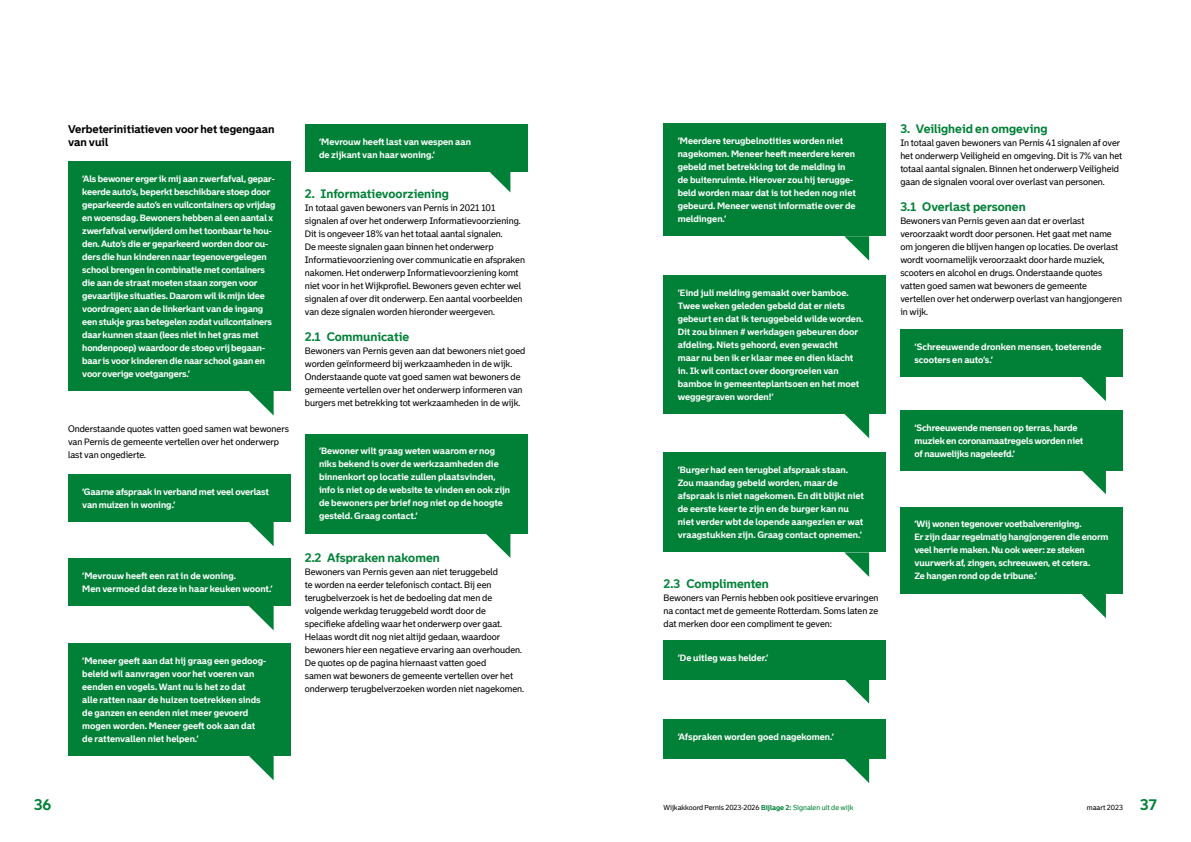
<style>
.page{position:relative;width:1191px;height:842px;background:#fff}
.page>*{position:absolute;margin:0;border:0;box-sizing:border-box;transform-origin:0 0}
.t1{font:700 15px "Bolder";color:#008137}
.Deelhoofdstuk_tekst{font:700 12px "Bolder";color:#008137}
.Rotterdam_Subtitel_b{font:700 11px/13px "Bolder";color:#000}
.t2{font:700 9px/13px "Bolder";letter-spacing:-.015em;color:#fff}
.Rotterdam_Platte_tek{font:9px/13px "Bolder";color:#000}
.t3{font:7px "Bolder";color:#000}
.s1{font-weight:700;color:#008137}
.s2{color:#008137}
.s3{font-weight:700;font-size:15px;color:#008137}
</style>
<div class="page">
<div style="left:68px;top:161px;width:223px;height:230px;background:#008137"></div>
<svg style="left:249px;top:391px;width:25px;height:25px"></svg>
<div style="left:68px;top:474px;width:223px;height:48px;background:#008137"></div>
<svg style="left:249px;top:522px;width:25px;height:24px"></svg>
<div style="left:305px;top:434px;width:222px;height:99px;background:#008137"></div>
<svg style="left:485px;top:533px;width:25px;height:25px"></svg>
<div style="left:305px;top:124px;width:222px;height:48px;background:#008137"></div>
<div style="left:68px;top:558px;width:223px;height:48px;background:#008137"></div>
<svg style="left:249px;top:606px;width:25px;height:24px"></svg>
<div style="left:68px;top:643px;width:223px;height:113px;background:#008137"></div>
<svg style="left:249px;top:756px;width:25px;height:24px"></svg>
<svg style="left:489px;top:172px;width:21px;height:20px"></svg>
<div style="left:663px;top:123px;width:223px;height:113px;background:#008137"></div>
<div style="left:663px;top:720px;width:223px;height:39px;background:#008137"></div>
<svg style="left:845px;top:759px;width:24px;height:24px"></svg>
<div style="left:663px;top:275px;width:223px;height:139px;background:#008137"></div>
<div style="left:663px;top:452px;width:223px;height:100px;background:#008137"></div>
<svg style="left:844px;top:236px;width:25px;height:25px"></svg>
<svg style="left:844px;top:414px;width:25px;height:24px"></svg>
<svg style="left:844px;top:552px;width:25px;height:25px"></svg>
<div style="left:663px;top:640px;width:223px;height:39px;background:#008137"></div>
<svg style="left:844px;top:679px;width:25px;height:25px"></svg>
<div style="left:900px;top:329px;width:223px;height:48px;background:#008137"></div>
<div style="left:900px;top:410px;width:223px;height:61px;background:#008137"></div>
<div style="left:900px;top:507px;width:223px;height:87px;background:#008137"></div>
<svg style="left:1081px;top:377px;width:25px;height:24px"></svg>
<svg style="left:1082px;top:471px;width:24px;height:23px"></svg>
<svg style="left:1081px;top:594px;width:25px;height:24px"></svg>
<p class="Rotterdam_Subtitel_b" style="left:68px;top:122px;width:208px">Verbeterinitiatieven voor het tegengaan van vuil</p>
<p class="t2" style="left:82px;top:172px;width:195px">‘Als bewoner erger ik mij aan zwerfafval, gepar&shy;keerde auto’s, beperkt beschikbare stoep door geparkeerde auto’s en vuilcontainers op vrijdag en woensdag. Bewoners hebben al een aantal x zwerfafval verwijderd om het toonbaar te hou&shy;den. Auto’s die er geparkeerd worden door ou&shy;ders die hun kinderen naar tegenovergelegen school brengen in combinatie met containers die aan de straat moeten staan zorgen voor gevaarlijke situaties. Daarom wil ik mijn idee voordragen; aan de linkerkant van de ingang een stukje gras betegelen zodat vuilcontainers daar kunnen staan (lees niet in het gras met hondenpoep) waardoor de stoep vrij begaan&shy;baar is voor kinderen die naar school gaan en voor overige voetgangers.’</p>
<p class="Rotterdam_Platte_tek" style="left:68px;top:422px;width:222px">Onderstaande quotes vatten goed samen wat bewoners van Pernis de gemeente vertellen over het onderwerp last van ongedierte.</p>
<p class="t2" style="left:82px;top:485px;width:188px">‘Gaarne afspraak in verband met veel overlast van muizen in woning.’</p>
<p class="t2" style="left:82px;top:569px;width:192px">‘Mevrouw heeft een rat in de woning.<br>Men vermoed dat deze in haar keuken woont.’</p>
<p class="t2" style="left:82px;top:654px;width:185px">‘Meneer geeft aan dat hij graag een gedoog&shy;beleid wil aanvragen voor het voeren van eenden en vogels. Want nu is het zo dat<br>alle ratten naar de huizen toetrekken sinds de ganzen en eenden niet meer gevoerd mogen worden. Meneer geeft ook aan dat de rattenvallen niet helpen.’</p>
<p class="t2" style="left:319px;top:135px;width:153px">‘Mevrouw heeft last van wespen aan de zijkant van haar woning.’</p>
<p class="Deelhoofdstuk_tekst" style="left:305px;top:186px;width:146px">2. Informatievoorziening</p>
<p class="Rotterdam_Platte_tek" style="left:305px;top:201px;width:222px">In totaal gaven bewoners van Pernis in 2021 101 signalen af over het onderwerp Informatievoorziening.<br>Dit is ongeveer 18% van het totaal aantal signalen.<br>De meeste signalen gaan binnen het onderwerp Informatievoorziening over communicatie en afspraken nakomen. Het onderwerp Informatievoorziening komt niet voor in het Wijkprofiel. Bewoners geven echter wel signalen af over dit onderwerp. Een aantal voorbeelden van deze signalen worden hieronder weergeven.</p>
<p class="Deelhoofdstuk_tekst" style="left:305px;top:329px;width:106px">2.1 Communicatie</p>
<p class="Rotterdam_Platte_tek" style="left:305px;top:344px;width:222px">Bewoners van Pernis geven aan dat bewoners niet goed worden geïnformeerd bij werkzaamheden in de wijk.<br>Onderstaande quote vat goed samen wat bewoners de gemeente vertellen over het onderwerp informeren van burgers met betrekking tot werkzaamheden in de wijk.</p>
<p class="t2" style="left:319px;top:444px;width:193px">‘Bewoner wilt graag weten waarom er nog niks bekend is over de werkzaamheden die binnenkort op locatie zullen plaatsvinden, info is niet op de website te vinden en ook zijn de bewoners per brief nog niet op de hoogte gesteld. Graag contact.’</p>
<p class="Deelhoofdstuk_tekst" style="left:305px;top:550px;width:136px">2.2 Afspraken nakomen</p>
<p class="Rotterdam_Platte_tek" style="left:305px;top:565px;width:221px">Bewoners van Pernis geven aan niet teruggebeld<br>te worden na eerder telefonisch contact. Bij een terugbelverzoek is het de bedoeling dat men de volgende werkdag teruggebeld wordt door de specifieke afdeling waar het onderwerp over gaat.<br>Helaas wordt dit nog niet altijd gedaan, waardoor bewoners hier een negatieve ervaring aan overhouden.<br>De quotes op de pagina hiernaast vatten goed<br>samen wat bewoners de gemeente vertellen over het onderwerp terugbelverzoeken worden niet nagekomen.</p>
<p class="t2" style="left:677px;top:134px;width:180px">’Meerdere terugbelnotities worden niet nagekomen. Meneer heeft meerdere keren gebeld met betrekking tot de melding in de buitenruimte. Hierover zou hij terugge&shy;beld worden maar dat is tot heden nog niet gebeurd. Meneer wenst informatie over de meldingen.’</p>
<p class="t2" style="left:677px;top:286px;width:187px">‘Eind juli melding gemaakt over bamboe.<br>Twee weken geleden gebeld dat er niets gebeurt en dat ik teruggebeld wilde worden.<br>Dit zou binnen # werkdagen gebeuren door afdeling. Niets gehoord, even gewacht<br>maar nu ben ik er klaar mee en dien klacht in. Ik wil contact over doorgroeien van bamboe in gemeenteplantsoen en het moet weggegraven worden!’</p>
<p class="t2" style="left:677px;top:463px;width:188px">‘Burger had een terugbel afspraak staan.<br>Zou maandag gebeld worden, maar de afspraak is niet nagekomen. En dit blijkt niet de eerste keer te zijn en de burger kan nu niet verder wbt de lopende aangezien er wat vraagstukken zijn. Graag contact opnemen.’</p>
<p class="Deelhoofdstuk_tekst" style="left:663px;top:576px;width:107px">2.3 Complimenten</p>
<p class="Rotterdam_Platte_tek" style="left:663px;top:591px;width:216px;text-align:justify">Bewoners van Pernis hebben ook positieve ervaringen na contact met de gemeente Rotterdam. Soms laten ze dat merken door een compliment te geven:</p>
<p class="t2" style="left:677px;top:651px;width:92px">‘De uitleg was helder.’</p>
<p class="Deelhoofdstuk_tekst" style="left:900px;top:121px;width:149px">3. Veiligheid en omgeving</p>
<p class="Rotterdam_Platte_tek" style="left:900px;top:136px;width:223px">In totaal gaven bewoners van Pernis 41 signalen af over het onderwerp Veiligheid en omgeving. Dit is 7% van het totaal aantal signalen. Binnen het onderwerp Veiligheid gaan de signalen vooral over overlast van personen.</p>
<p class="Deelhoofdstuk_tekst" style="left:900px;top:199px;width:127px">3.1 Overlast personen</p>
<p class="Rotterdam_Platte_tek" style="left:900px;top:214px;width:223px">Bewoners van Pernis geven aan dat er overlast veroorzaakt wordt door personen. Het gaat met name om jongeren die blijven hangen op locaties. De overlast wordt voornamelijk veroorzaakt door harde muziek, scooters en alcohol en drugs. Onderstaande quotes vatten goed samen wat bewoners de gemeente vertellen over het onderwerp overlast van hangjongeren in wijk.</p>
<p class="t2" style="left:914px;top:340px;width:188px">‘Schreeuwende dronken mensen, toeterende scooters en auto’s.’</p>
<p class="t2" style="left:914px;top:421px;width:170px">‘Schreeuwende mensen op terras, harde muziek en coronamaatregels worden niet of nauwelijks nageleefd.’</p>
<p class="t2" style="left:914px;top:518px;width:195px">‘Wij wonen tegenover voetbalvereniging.<br>Er zijn daar regelmatig hangjongeren die enorm veel herrie maken. Nu ook weer: ze steken vuurwerk af, zingen, schreeuwen, et cetera.<br>Ze hangen rond op de tribune.’</p>
<p class="t2" style="left:677px;top:730px;width:158px">‘Afspraken worden goed nagekomen.’</p>
<h1 class="t1" style="left:34px;top:796px;width:19px">36</h1>
<p class="t3" style="left:663px;top:804px;width:191px">Wijkakkoord Pernis 2023-2026 <span class="s1">Bijlage 2:</span> <span class="s2">Signalen uit de wijk</span></p>
<p class="t3" style="left:1087px;top:804px;width:72px">maart 2023 <span class="s3">37</span></p>
</div>
